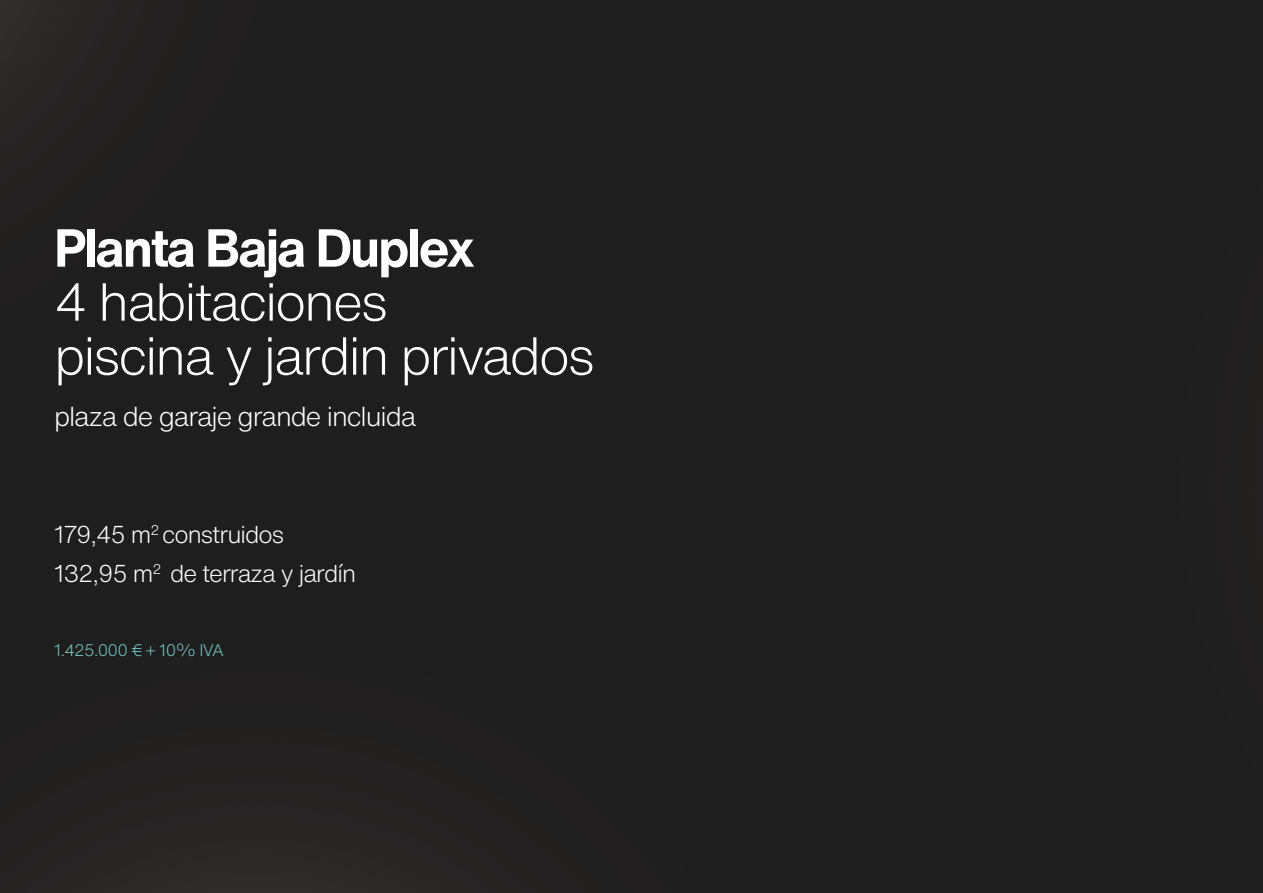
<style>
.page{position:relative;width:1263px;height:893px;background:#1e1e1e}
.page>*{position:absolute;margin:0;border:0;box-sizing:border-box;transform-origin:0 0}
.t1{font:300 52.5px/54px "Helvetica Now Text";letter-spacing:-.04em;color:#fff}
.t2{font:700 52.5px "Helvetica Now Text";letter-spacing:-.04em;color:#fff}
.t3{font:300 27px "Helvetica Now Text";letter-spacing:-.04em;color:#fff}
.t4{font:300 24px/38.8px "Helvetica Now Text";letter-spacing:-.04em;color:#fff}
.t5{font:300 16.5px "Helvetica Now Text";letter-spacing:-.04em;color:#71c9c4}
</style>
<div class="page">
<h1 class="t2" style="left:54px;top:208px;width:422px">Planta Baja Duplex</h1>
<h1 class="t1" style="left:54px;top:273px;width:542px">4 habitaciones<br>piscina y jardin privados</h1>
<p class="t3" style="left:54px;top:396px;width:364px">plaza de garaje grande incluida</p>
<p class="t4" style="left:54px;top:514px;width:304px">179,45 m<sup>2</sup> construidos<br>132,95 m<sup>2</sup> de terraza y jardín</p>
<p class="t5" style="left:54px;top:638px;width:171px">1.425.000 € + 10% IVA</p>
</div>
